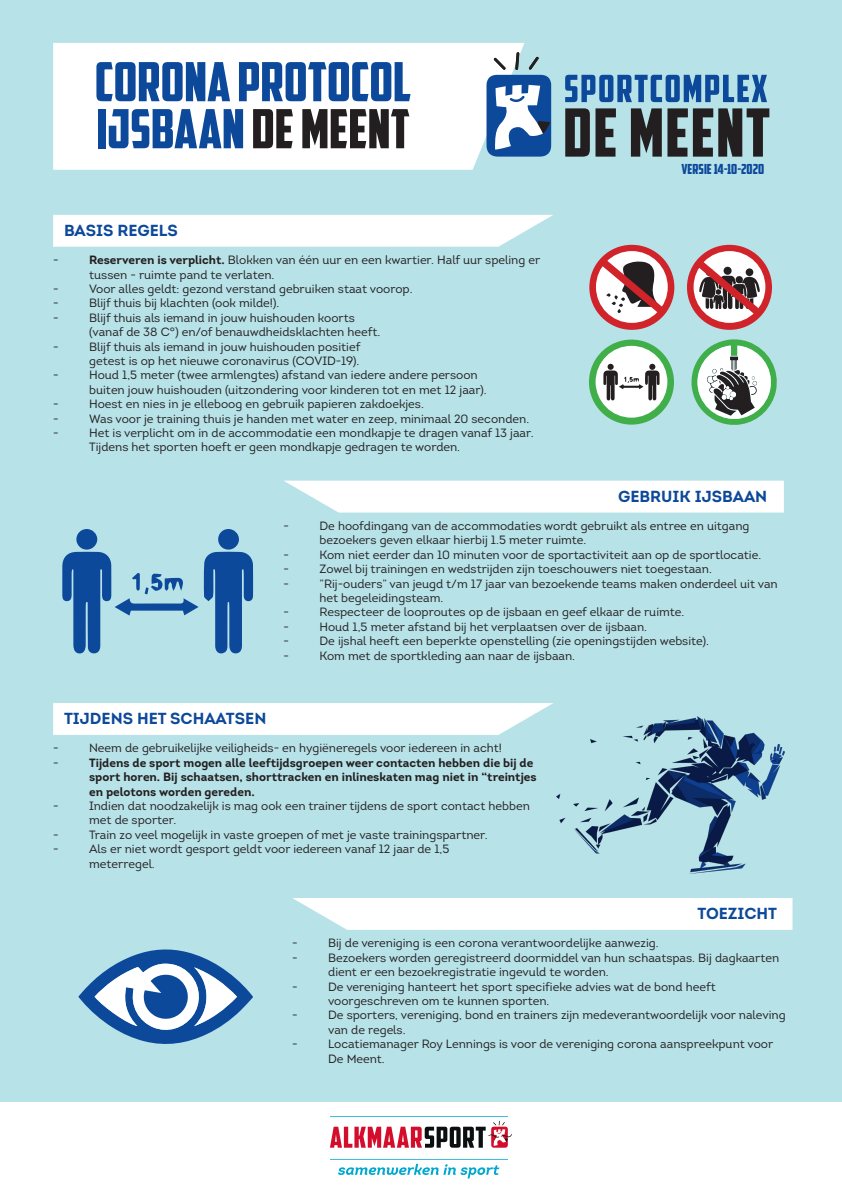
<style>
.page{position:relative;width:842px;height:1191px;background:#b7e2e8}
.page>*{position:absolute;margin:0;border:0;box-sizing:border-box;transform-origin:0 0}
.t1{font:54px "American Captain";color:#0d499a}
.t2{font:700 16px "Intro";color:#0d499a}
.t3{font:14px "American Captain";color:#0d499a}
.t4{font:12px/14.4px "Intro";color:#231f20}
.t5{font:700 12px/14.4px "Intro";color:#231f20}
.s1{color:#231f20}
.s2{font-weight:700}
</style>
<div class="page">
<div style="left:53px;top:43px;width:471px;height:127px;background:#fff"></div>
<svg style="left:565px;top:108px;width:51px;height:49px"></svg>
<svg style="left:631px;top:108px;width:138px;height:49px"></svg>
<svg style="left:486px;top:52px;width:65px;height:105px"></svg>
<svg style="left:565px;top:75px;width:202px;height:27px"></svg>
<svg style="left:53px;top:215px;width:500px;height:32px"></svg>
<svg style="left:691px;top:339px;width:86px;height:86px"></svg>
<div style="left:589px;top:245px;width:85px;height:85px;background:#d1232a;border-radius:50%"></div>
<div style="left:596px;top:251px;width:72px;height:72px;background:#fff;border-radius:50%"></div>
<div style="left:589px;top:339px;width:85px;height:85px;background:#40ae49;border-radius:50%"></div>
<div style="left:596px;top:346px;width:71px;height:72px;background:#fff;border-radius:50%"></div>
<svg style="left:603px;top:364px;width:56px;height:36px"></svg>
<div style="left:687px;top:245px;width:85px;height:85px;background:#d1232a;border-radius:50%"></div>
<div style="left:694px;top:251px;width:71px;height:72px;background:#fff;border-radius:50%"></div>
<svg style="left:600px;top:258px;width:65px;height:57px"></svg>
<svg style="left:694px;top:258px;width:66px;height:57px"></svg>
<svg style="left:284px;top:480px;width:500px;height:32px"></svg>
<svg style="left:62px;top:529px;width:191px;height:124px"></svg>
<div style="left:53px;top:703px;width:500px;height:32px;background:#fff"></div>
<svg style="left:292px;top:898px;width:500px;height:32px"></svg>
<svg style="left:79px;top:949px;width:174px;height:95px"></svg>
<div style="left:0;top:1102px;width:842px;height:89px;background:#fff"></div>
<img style="left:557px;top:716px;width:227px;height:158px">
<hr style="left:330px;top:1115px;width:178px;height:1px;background:#38c2de">
<hr style="left:330px;top:1158px;width:178px;height:1px;background:#38c2de">
<svg style="left:330px;top:1120px;width:182px;height:27px"></svg>
<svg style="left:338px;top:1163px;width:161px;height:15px"></svg>
<p class="t1" style="left:95px;top:49px;width:318px">CORONA PROTOCOL</p>
<p class="t1" style="left:96px;top:96px;width:315px">IJSBAAN <span class="s1">DE MEENT</span></p>
<p class="t2" style="left:64px;top:220px;width:115px">BASIS REGELS</p>
<p class="t4" style="left:53px;top:253px;width:7px">-</p>
<p class="t4" style="left:89px;top:253px;width:453px"><span class="s2">Reserveren is verplicht.</span> Blokken van één uur en een kwartier. Half uur speling er tussen - ruimte pand te verlaten.</p>
<p class="t4" style="left:53px;top:282px;width:7px">-</p>
<p class="t4" style="left:89px;top:282px;width:325px">Voor alles geldt: gezond verstand gebruiken staat voorop.</p>
<p class="t4" style="left:53px;top:296px;width:7px">-</p>
<p class="t4" style="left:89px;top:296px;width:192px">Blijf thuis bij klachten (ook milde!).</p>
<p class="t4" style="left:53px;top:310px;width:7px">-</p>
<p class="t4" style="left:89px;top:310px;width:267px">Blijf thuis als iemand in jouw huishouden koorts</p>
<p class="t4" style="left:89px;top:325px;width:293px">(vanaf de 38 C°) en/of benauwdheidsklachten heeft.</p>
<p class="t4" style="left:53px;top:339px;width:7px">-</p>
<p class="t4" style="left:89px;top:339px;width:273px">Blijf thuis als iemand in jouw huishouden positief</p>
<p class="t4" style="left:89px;top:354px;width:272px">getest is op het nieuwe coronavirus (COVID-19).</p>
<p class="t4" style="left:53px;top:368px;width:7px">-</p>
<p class="t4" style="left:89px;top:368px;width:390px">Houd 1,5 meter (twee armlengtes) afstand van iedere andere persoon</p>
<p class="t4" style="left:89px;top:382px;width:399px">buiten jouw huishouden (uitzondering voor kinderen tot en met 12 jaar).</p>
<p class="t4" style="left:53px;top:397px;width:7px">-</p>
<p class="t4" style="left:89px;top:397px;width:336px">Hoest en nies in je elleboog en gebruik papieren zakdoekjes.</p>
<p class="t4" style="left:53px;top:411px;width:7px">-</p>
<p class="t4" style="left:89px;top:411px;width:442px">Was voor je training thuis je handen met water en zeep, minimaal 20 seconden.</p>
<p class="t4" style="left:53px;top:426px;width:7px">-</p>
<p class="t4" style="left:89px;top:426px;width:446px">Het is verplicht om in de accommodatie een mondkapje te dragen vanaf 13 jaar.</p>
<p class="t4" style="left:89px;top:440px;width:372px">Tijdens het sporten hoeft er geen mondkapje gedragen te worden.</p>
<p class="t3" style="left:681px;top:160px;width:84px">VERSIE 14-10-2020</p>
<p class="t2" style="left:618px;top:486px;width:151px">GEBRUIK IJSBAAN</p>
<p class="t4" style="left:283px;top:519px;width:7px">-</p>
<p class="t4" style="left:319px;top:519px;width:431px">De hoofdingang van de accommodaties wordt gebruikt als entree en uitgang</p>
<p class="t4" style="left:319px;top:533px;width:268px">bezoekers geven elkaar hierbij 1.5 meter ruimte.</p>
<p class="t4" style="left:283px;top:547px;width:7px">-</p>
<p class="t4" style="left:319px;top:547px;width:443px">Kom niet eerder dan 10 minuten voor de sportactiviteit aan op de sportlocatie.</p>
<p class="t4" style="left:283px;top:562px;width:7px">-</p>
<p class="t4" style="left:319px;top:562px;width:394px">Zowel bij trainingen en wedstrijden zijn toeschouwers niet toegestaan.</p>
<p class="t4" style="left:283px;top:576px;width:7px">-</p>
<p class="t4" style="left:319px;top:576px;width:460px">”Rij-ouders” van jeugd t/m 17 jaar van bezoekende teams maken onderdeel uit van het begeleidingsteam.</p>
<p class="t4" style="left:283px;top:605px;width:7px">-</p>
<p class="t4" style="left:319px;top:605px;width:366px">Respecteer de looproutes op de ijsbaan en geef elkaar de ruimte.</p>
<p class="t4" style="left:283px;top:619px;width:7px">-</p>
<p class="t4" style="left:319px;top:619px;width:329px">Houd 1,5 meter afstand bij het verplaatsen over de ijsbaan.</p>
<p class="t4" style="left:283px;top:634px;width:7px">-</p>
<p class="t4" style="left:319px;top:634px;width:391px">De ijshal heeft een beperkte openstelling (zie openingstijden website).</p>
<p class="t4" style="left:283px;top:648px;width:7px">-</p>
<p class="t4" style="left:319px;top:648px;width:257px">Kom met de sportkleding aan naar de ijsbaan.</p>
<p class="t2" style="left:64px;top:708px;width:204px">TIJDENS HET SCHAATSEN</p>
<p class="t4" style="left:53px;top:741px;width:7px">-</p>
<p class="t4" style="left:89px;top:741px;width:414px">Neem de gebruikelijke veiligheids- en hygiëneregels voor iedereen in acht!</p>
<p class="t4" style="left:53px;top:755px;width:7px">-</p>
<p class="t5" style="left:89px;top:755px;width:449px">Tijdens de sport mogen alle leeftijdsgroepen weer contacten hebben die bij de sport horen. Bij schaatsen, shorttracken en inlineskaten mag niet in “treintjes en pelotons worden gereden.</p>
<p class="t4" style="left:53px;top:798px;width:7px">-</p>
<p class="t4" style="left:89px;top:798px;width:442px">Indien dat noodzakelijk is mag ook een trainer tijdens de sport contact hebben met de sporter.</p>
<p class="t4" style="left:53px;top:827px;width:7px">-</p>
<p class="t4" style="left:89px;top:827px;width:400px">Train zo veel mogelijk in vaste groepen of met je vaste trainingspartner.</p>
<p class="t4" style="left:53px;top:842px;width:7px">-</p>
<p class="t4" style="left:89px;top:842px;width:362px">Als er niet wordt gesport geldt voor iedereen vanaf 12 jaar de 1,5</p>
<p class="t4" style="left:89px;top:856px;width:67px">meterregel.</p>
<p class="t2" style="left:697px;top:903px;width:81px">TOEZICHT</p>
<p class="t4" style="left:292px;top:936px;width:7px">-</p>
<p class="t4" style="left:328px;top:936px;width:332px">Bij de vereniging is een corona verantwoordelijke aanwezig.</p>
<p class="t4" style="left:292px;top:950px;width:7px">-</p>
<p class="t4" style="left:328px;top:950px;width:453px">Bezoekers worden geregistreerd doormiddel van hun schaatspas. Bij dagkaarten dient er een bezoekregistratie ingevuld te worden.</p>
<p class="t4" style="left:292px;top:979px;width:7px">-</p>
<p class="t4" style="left:328px;top:979px;width:389px">De vereniging hanteert het sport specifieke advies wat de bond heeft</p>
<p class="t4" style="left:328px;top:993px;width:223px">voorgeschreven om te kunnen sporten.</p>
<p class="t4" style="left:292px;top:1008px;width:7px">-</p>
<p class="t4" style="left:328px;top:1008px;width:459px">De sporters, vereniging, bond en trainers zijn medeverantwoordelijk voor naleving van de regels.</p>
<p class="t4" style="left:292px;top:1037px;width:7px">-</p>
<p class="t4" style="left:328px;top:1037px;width:447px">Locatiemanager Roy Lennings is voor de vereniging corona aanspreekpunt voor<br>De Meent.</p>
</div>
